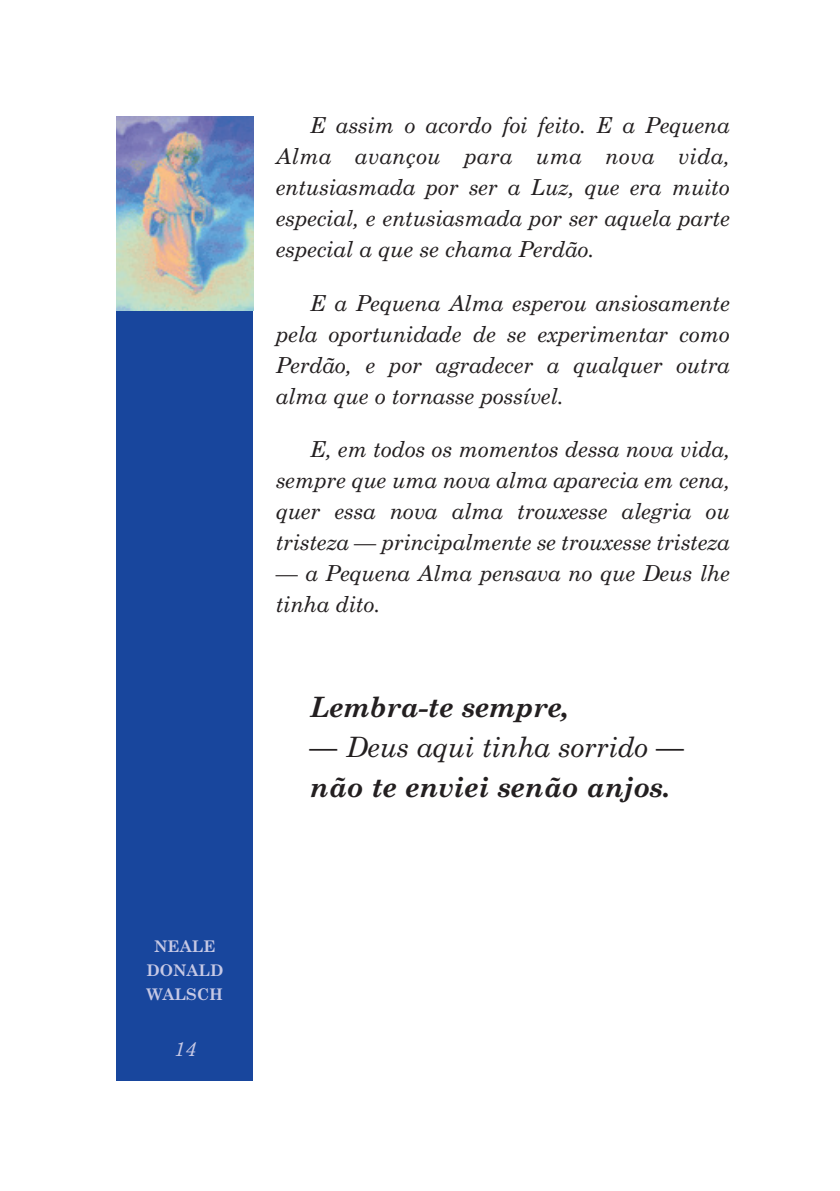
<style>
.page{position:relative;width:840px;height:1191px;background:#fff}
.page>*{position:absolute;margin:0;border:0;box-sizing:border-box;transform-origin:0 0}
.t1{font:italic 700 28px/40px "Century Schoolbook";letter-spacing:-.01em;color:#231f20}
.t2{font:italic 22px/31px "Century Schoolbook";letter-spacing:-.01em;color:#231f20;text-align:justify}
.t3{font:italic 20px "Century Schoolbook";color:#c7c9e5}
.t4{font:700 16px/24px "Century Schoolbook";color:#c7c9e5;text-align:center}
.s1{font-weight:400}
</style>
<div class="page">
<svg style="left:116px;top:116px;width:138px;height:965px;background:#325aa2"></svg>
<p class="t2" style="left:275px;top:111px;width:455px;text-indent:34px">E assim o acordo foi feito. E a Pequena Alma avançou para uma nova vida, entusiasmada por ser a Luz, que era muito especial, e entusiasmada por ser aquela parte especial a que se chama Perdão.</p>
<p class="t2" style="left:275px;top:289px;width:455px;text-indent:34px">E a Pequena Alma esperou ansiosamente pela oportunidade de se experimentar como Perdão, e por agradecer a qualquer outra alma que o tornasse possível.</p>
<p class="t2" style="left:275px;top:436px;width:455px;text-indent:34px">E, em todos os momentos dessa nova vida, sempre que uma nova alma aparecia em cena, quer essa nova alma trouxesse alegria ou tristeza — principalmente se trouxesse tristeza</p>
<p class="t2" style="left:275px;top:560px;width:455px">— a Pequena Alma pensava no que Deus lhe tinha dito.</p>
<p class="t1" style="left:309px;top:690px;width:261px">Lembra-te sempre,</p>
<p class="t1" style="left:309px;top:730px;width:376px">— <span class="s1">Deus aqui tinha sorrido</span> — não te enviei senão anjos.</p>
<p class="t4" style="left:146px;top:935px;width:79px">NEALE<br>DONALD<br>WALSCH</p>
<p class="t3" style="left:174px;top:1041px;width:24px">14</p>
</div>
